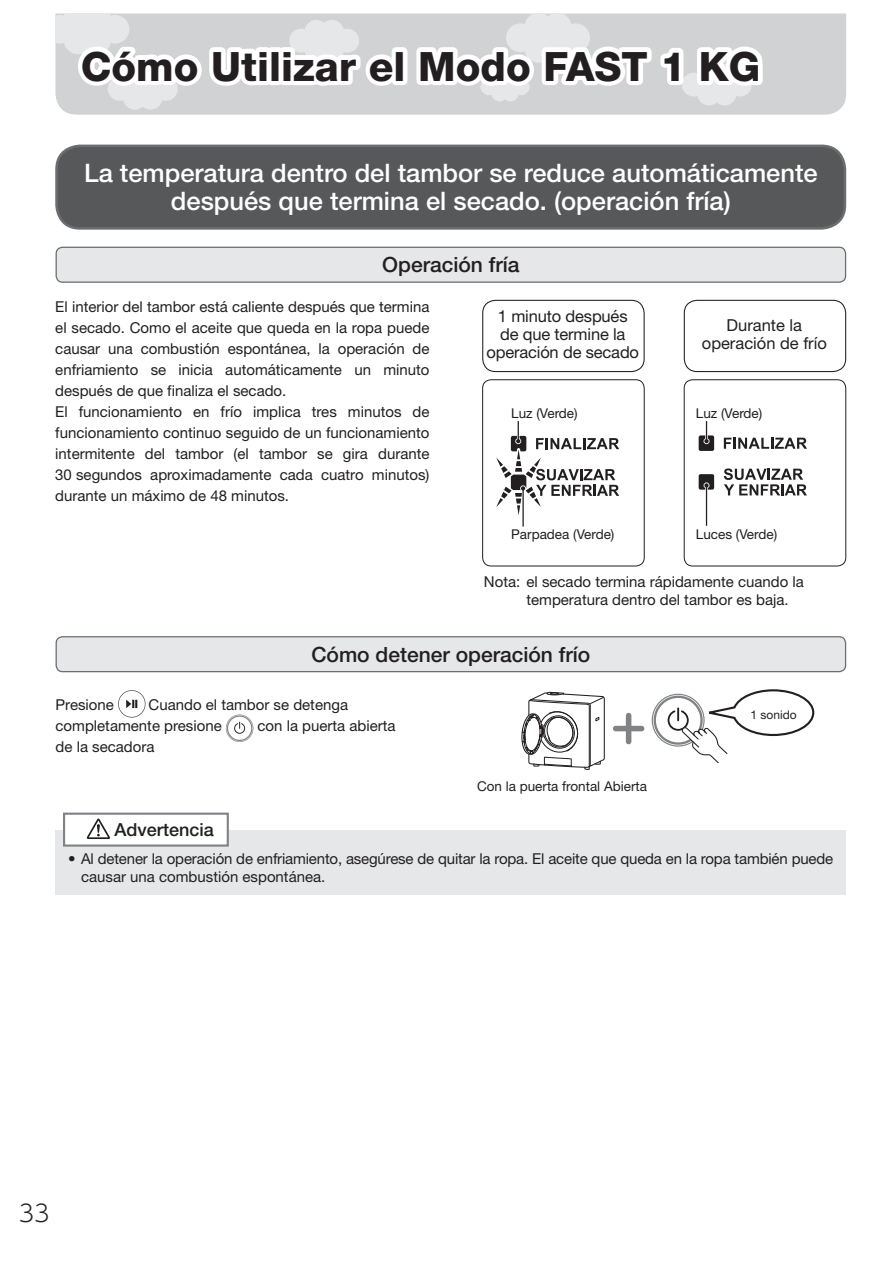
<style>
.page{position:relative;width:893px;height:1263px;background:#fff}
.page>*{position:absolute;margin:0;border:0;box-sizing:border-box;transform-origin:0 0}
.t1{font:800 40.5px "Helvetica Neue LT Std";color:#231f20}
.t2{font:500 25.5px/28.5px "Helvetica Neue LT Std";color:#fff;text-align:center}
.t3{font:300 23.4px "UD Shin Go Pro";color:#231f20}
.t4{font:500 21px "Helvetica Neue LT Std";color:#231f20}
.t5{font:500 18px "Helvetica Neue LT Std";color:#231f20}
.t6{font:16.5px/18px "Helvetica Neue LT Std";letter-spacing:-.01em;color:#231f20;text-align:center}
.t7{font:15px/21px "Helvetica Neue LT Std";color:#231f20}
.t8{font:13.5px "Helvetica Neue LT Std";color:#231f20}
.t9{font:12px "Helvetica Neue LT Std";color:#231f20}
</style>
<div class="page">
<svg style="left:63px;top:14px;width:783px;height:101px;background:#d2d3d5"></svg>
<svg style="left:55px;top:14px;width:349px;height:96px"></svg>
<svg style="left:412px;top:14px;width:356px;height:91px"></svg>
<div style="left:57px;top:146px;width:788px;height:82px;background:#57585a;border-radius:23px"></div>
<div style="left:55px;top:145px;width:791px;height:85px;border:3px solid #6c6d70;border-radius:23px"></div>
<svg style="left:118px;top:690px;width:28px;height:28px"></svg>
<div style="left:119px;top:691px;width:26px;height:26px;background:#fff;border-radius:50%"></div>
<svg style="left:126px;top:700px;width:11px;height:8px"></svg>
<svg style="left:226px;top:714px;width:27px;height:28px"></svg>
<svg style="left:227px;top:715px;width:26px;height:26px"></svg>
<svg style="left:227px;top:715px;width:25px;height:26px"></svg>
<div style="left:228px;top:717px;width:23px;height:23px;background:#fff;border-radius:50%"></div>
<svg style="left:234px;top:722px;width:11px;height:12px"></svg>
<div style="left:56px;top:831px;width:790px;height:64px;background:#e6e7e9"></div>
<div style="left:63px;top:813px;width:166px;height:34px;background:#fff;border:2px solid #808285"></div>
<svg style="left:86px;top:818px;width:24px;height:21px"></svg>
<div style="left:56px;top:247px;width:790px;height:35px;background:#e6e7e9;border-radius:6px"></div>
<div style="left:56px;top:247px;width:790px;height:36px;border:1px solid #6c6d70;border-radius:6px"></div>
<div style="left:56px;top:637px;width:790px;height:35px;background:#e6e7e9;border-radius:6px"></div>
<div style="left:56px;top:636px;width:790px;height:36px;border:1px solid #6c6d70;border-radius:6px"></div>
<div style="left:482px;top:300px;width:163px;height:72px;border:1px solid #231f20;border-radius:13px"></div>
<div style="left:684px;top:300px;width:162px;height:72px;border:1px solid #231f20;border-radius:13px"></div>
<svg style="left:652px;top:694px;width:53px;height:53px"></svg>
<svg style="left:653px;top:695px;width:50px;height:50px"></svg>
<svg style="left:654px;top:696px;width:49px;height:49px"></svg>
<div style="left:656px;top:698px;width:44px;height:44px;background:#fff;border-radius:50%"></div>
<svg style="left:613px;top:713px;width:31px;height:31px"></svg>
<svg style="left:521px;top:692px;width:84px;height:78px"></svg>
<svg style="left:668px;top:689px;width:147px;height:75px"></svg>
<div style="left:699px;top:474px;width:15px;height:16px;background:#231f20;border-radius:2px"></div>
<div style="left:699px;top:435px;width:15px;height:16px;background:#231f20;border-radius:2px"></div>
<svg style="left:724px;top:438px;width:83px;height:11px"></svg>
<svg style="left:724px;top:468px;width:83px;height:27px"></svg>
<hr style="left:522px;top:490px;width:2px;height:37px;background:#231f20">
<hr style="left:705px;top:487px;width:3px;height:34px;background:#fff">
<svg style="left:703px;top:482px;width:6px;height:6px"></svg>
<hr style="left:706px;top:487px;width:1px;height:39px;background:#231f20">
<svg style="left:703px;top:421px;width:6px;height:23px"></svg>
<svg style="left:496px;top:421px;width:123px;height:97px"></svg>
<div style="left:482px;top:379px;width:163px;height:187px;border:1px solid #231f20;border-radius:9px"></div>
<div style="left:684px;top:379px;width:162px;height:187px;border:1px solid #231f20;border-radius:9px"></div>
<h1 class="t1" style="left:81px;top:42px;width:681px">Cómo Utilizar el Modo FAST 1 KG</h1>
<h2 class="t2" style="left:84px;top:158px;width:735px">La temperatura dentro del tambor se reduce automáticamente después que termina el secado. (operación fría)</h2>
<h3 class="t4" style="left:382px;top:252px;width:139px">Operación fría</h3>
<p class="t7" style="left:55px;top:296px;width:376px">El interior del tambor está caliente después que termina el secado. Como el aceite que queda en la ropa puede causar una combustión espontánea, la operación de enfriamiento se inicia automáticamente un minuto después de que finaliza el secado.<br>El funcionamiento en frío implica tres minutos de funcionamiento continuo seguido de un funcionamiento intermitente del tambor (el tambor se gira durante 30 segundos aproximadamente cada cuatro minutos) durante un máximo de 48 minutos.</p>
<p class="t6" style="left:486px;top:307px;width:154px">1 minuto después<br>de que termine la operación de secado</p>
<p class="t6" style="left:702px;top:316px;width:126px">Durante la operación de frío</p>
<p class="t8" style="left:511px;top:405px;width:68px">Luz (Verde)</p>
<p class="t8" style="left:511px;top:526px;width:105px">Parpadea (Verde)</p>
<p class="t8" style="left:696px;top:405px;width:68px">Luz (Verde)</p>
<p class="t8" style="left:696px;top:526px;width:83px">Luces (Verde)</p>
<p class="t7" style="left:526px;top:573px;width:279px;line-height:18px;text-indent:-43px">Nota: el secado termina rápidamente cuando la temperatura dentro del tambor es baja.</p>
<h3 class="t4" style="left:311px;top:642px;width:280px">Cómo detener operación frío</h3>
<p class="t7" style="left:56px;top:694px;width:294px;text-indent:93px">Cuando el tambor se detenga completamente presione</p>
<p class="t7" style="left:56px;top:694px;width:60px">Presione</p>
<p class="t7" style="left:258px;top:715px;width:140px">con la puerta abierta</p>
<p class="t7" style="left:56px;top:736px;width:100px">de la secadora</p>
<p class="t5" style="left:115px;top:818px;width:101px">Advertencia</p>
<p class="t8" style="left:477px;top:778px;width:172px">Con la puerta frontal Abierta</p>
<p class="t9" style="left:751px;top:707px;width:48px">1 sonido</p>
<p class="t7" style="left:81px;top:850px;width:754px;line-height:18px;text-indent:-13px">• Al detener la operación de enfriamiento, asegúrese de quitar la ropa. El aceite que queda en la ropa también puede causar una combustión espontánea.</p>
<h3 class="t3" style="left:19px;top:1194px;width:32px">33</h3>
</div>
